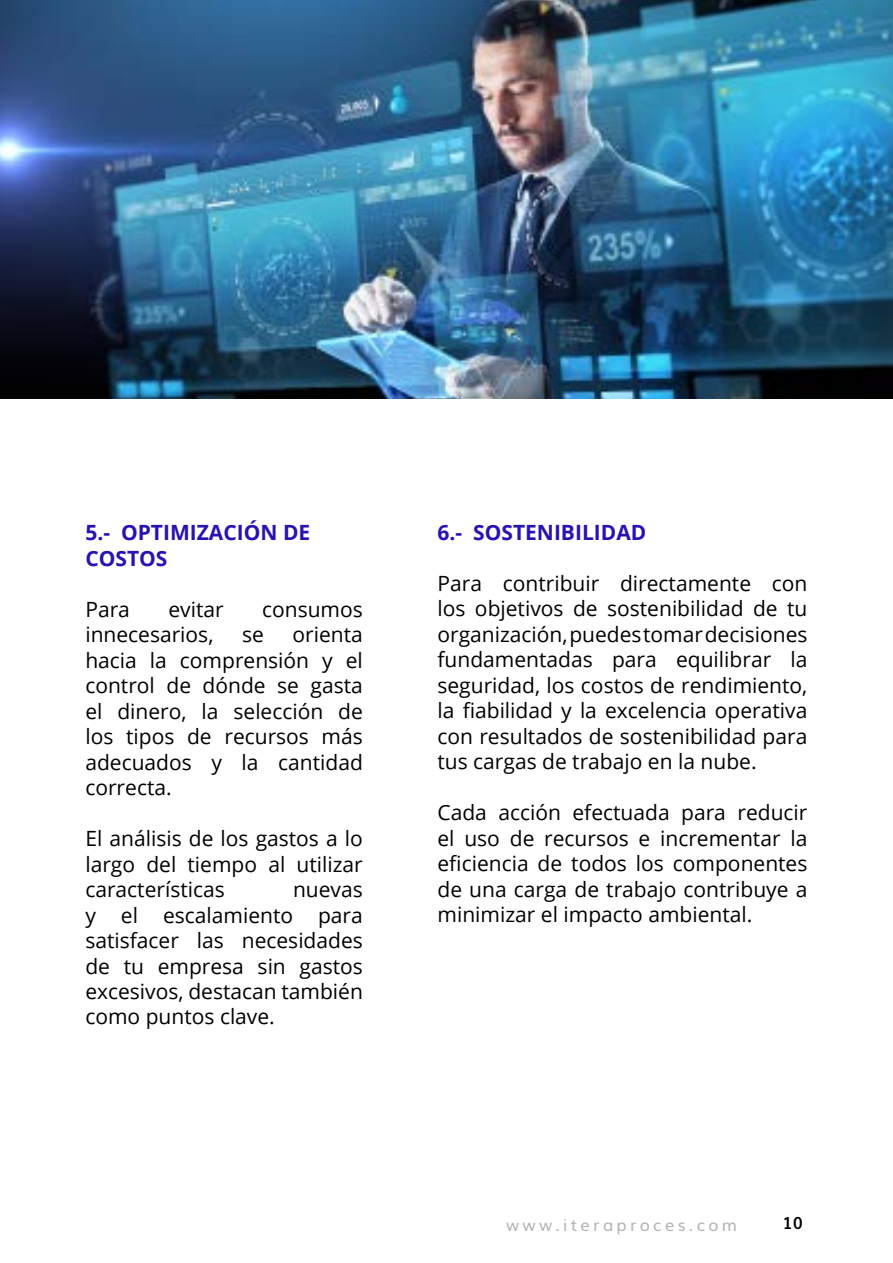
<style>
.page{position:relative;width:893px;height:1263px;background:#fff}
.page>*{position:absolute;margin:0;border:0;box-sizing:border-box;transform-origin:0 0}
.t1{font:21px/25.5px "Open Sans";color:#000;text-align:justify}
.t2{font:700 21px/25.5px "Open Sans";color:#2712b3}
.t3{font:16.5px "Muli";letter-spacing:.2em;color:#b3b2b2}
.t4{font:700 16.5px "Muli";color:#000}
</style>
<div class="page">
<img style="left:0;top:0;width:893px;height:399px">
<p class="t2" style="left:85px;top:519px;width:226px">5.- OPTIMIZACIÓN DE<br>COSTOS</p>
<p class="t1" style="left:85px;top:596px;width:46px">Para</p>
<p class="t1" style="left:168px;top:596px;width:57px">evitar</p>
<p class="t1" style="left:262px;top:596px;width:102px">consumos</p>
<p class="t1" style="left:85px;top:621px;width:130px">innecesarios,</p>
<p class="t1" style="left:242px;top:621px;width:23px">se</p>
<p class="t1" style="left:85px;top:621px;width:279px;text-indent:207px">orienta hacia la comprensión y el control de dónde se gasta el dinero, la selección de los tipos de recursos más adecuados y la cantidad correcta.</p>
<p class="t1" style="left:85px;top:825px;width:279px">El análisis de los gastos a lo largo del tiempo al utilizar características</p>
<p class="t1" style="left:85px;top:876px;width:279px;text-indent:208px">nuevas y el escalamiento para satisfacer las necesidades de tu empresa sin gastos excesivos, destacan también como puntos clave.</p>
<p class="t2" style="left:437px;top:519px;width:210px">6.- SOSTENIBILIDAD</p>
<p class="t1" style="left:437px;top:570px;width:371px">Para contribuir directamente con los objetivos de sostenibilidad de tu organización, puedes tomar decisiones fundamentadas para equilibrar la seguridad, los costos de rendimiento, la fiabilidad y la excelencia operativa con resultados de sostenibilidad para tus cargas de trabajo en la nube.</p>
<p class="t1" style="left:437px;top:799px;width:371px">Cada acción efectuada para reducir el uso de recursos e incrementar la eficiencia de todos los componentes de una carga de trabajo contribuye a minimizar el impacto ambiental.</p>
<p class="t3" style="left:506px;top:1211px;width:232px">www.iteraproces.com</p>
<p class="t4" style="left:782px;top:1209px;width:22px">10</p>
</div>
